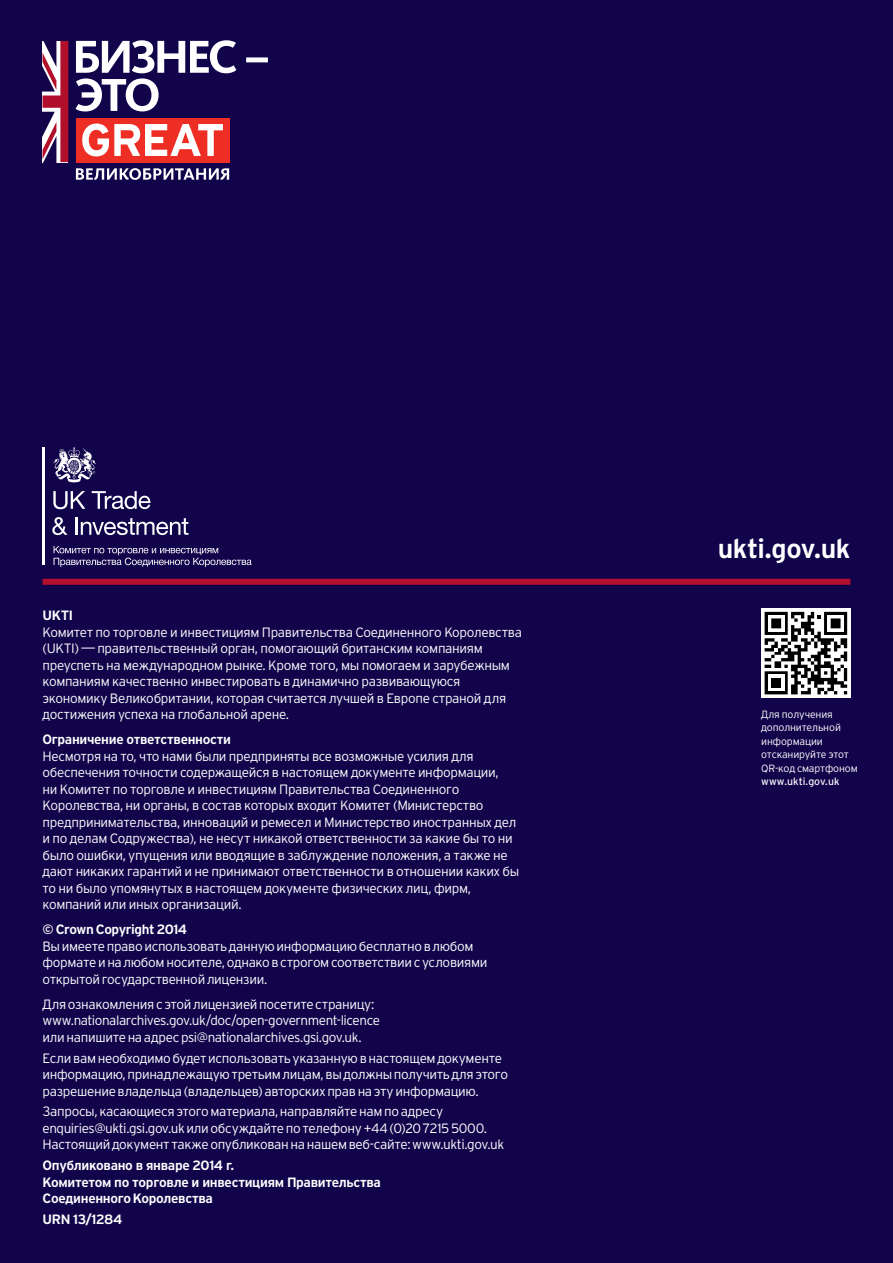
<style>
.page{position:relative;width:893px;height:1263px;background:#12044b}
.page>*{position:absolute;margin:0;border:0;box-sizing:border-box;transform-origin:0 0}
.t1{font:700 27px "Inter Font";letter-spacing:-.015em;color:#fff}
.t2{font:300 13.5px/16.5px "Inter Font";letter-spacing:-.025em;color:#fff}
.t3{font:700 13.5px/16.5px "Inter Font";letter-spacing:-.025em;color:#fff}
.t4{font:300 10.5px/13.5px "Inter Font";letter-spacing:-.01em;color:#fff}
.t5{font:10.5px "Inter Font";letter-spacing:.005em;color:#fff}
</style>
<div class="page">
<div style="left:43px;top:579px;width:807px;height:6px;background:#b10f2b"></div>
<svg style="left:53px;top:491px;width:32px;height:18px"></svg>
<svg style="left:92px;top:491px;width:59px;height:18px"></svg>
<svg style="left:52px;top:517px;width:15px;height:18px"></svg>
<svg style="left:76px;top:517px;width:112px;height:18px"></svg>
<svg style="left:53px;top:447px;width:43px;height:35px"></svg>
<hr style="left:43px;top:447px;width:2px;height:118px;background:#fff">
<svg style="left:54px;top:546px;width:198px;height:21px"></svg>
<svg style="left:761px;top:608px;width:89px;height:90px"></svg>
<svg style="left:765px;top:612px;width:82px;height:82px;background:#7e7e7e"></svg>
<svg style="left:42px;top:40px;width:226px;height:140px"></svg>
<p class="t3" style="left:43px;top:607px;width:32px">UKTI</p>
<p class="t2" style="left:43px;top:624px;width:481px">Комитет по торговле и инвестициям Правительства Соединенного Королевства (UKTI) — правительственный орган, помогающий британским компаниям преуспеть на международном рынке. Кроме того, мы помогаем и зарубежным компаниям качественно инвестировать в динамично развивающуюся экономику Великобритании, которая считается лучшей в Европе страной для достижения успеха на глобальной арене.</p>
<p class="t3" style="left:43px;top:731px;width:190px">Ограничение ответственности</p>
<p class="t2" style="left:43px;top:748px;width:478px">Несмотря на то, что нами были предприняты все возможные усилия для обеспечения точности содержащейся в настоящем документе информации,<br>ни Комитет по торговле и инвестициям Правительства Соединенного Королевства, ни органы, в состав которых входит Комитет (Министерство предпринимательства, инноваций и ремесел и Министерство иностранных дел и по делам Содружества), не несут никакой ответственности за какие бы то ни было ошибки, упущения или вводящие в заблуждение положения, а также не дают никаких гарантий и не принимают ответственности в отношении каких бы то ни было упомянутых в настоящем документе физических лиц, фирм, компаний или иных организаций.</p>
<p class="t3" style="left:43px;top:921px;width:146px">© Crown Copyright 2014</p>
<p class="t2" style="left:43px;top:938px;width:446px">Вы имеете право использовать данную информацию бесплатно в любом формате и на любом носителе, однако в строгом соответствии с условиями открытой государственной лицензии.</p>
<p class="t2" style="left:43px;top:996px;width:339px">Для ознакомления с этой лицензией посетите страницу: www.nationalarchives.gov.uk/doc/open-government-licence или напишите на адрес psi@nationalarchives.gsi.gov.uk.</p>
<p class="t2" style="left:43px;top:1049px;width:467px">Если вам необходимо будет использовать указанную в настоящем документе информацию, принадлежащую третьим лицам, вы должны получить для этого разрешение владельца (владельцев) авторских прав на эту информацию.</p>
<p class="t2" style="left:43px;top:1103px;width:463px">Запросы, касающиеся этого материала, направляйте нам по адресу enquiries@ukti.gsi.gov.uk или обсуждайте по телефону +44 (0)20 7215 5000.<br>Настоящий документ также опубликован на нашем веб-сайте: www.ukti.gov.uk</p>
<p class="t3" style="left:43px;top:1157px;width:340px">Опубликовано в январе 2014 г.<br>Комитетом по торговле и инвестициям Правительства<br>Соединенного Королевства</p>
<p class="t3" style="left:43px;top:1211px;width:81px">URN 13/1284</p>
<h1 class="t1" style="left:718px;top:534px;width:134px">ukti.gov.uk</h1>
<p class="t4" style="left:761px;top:707px;width:98px">Для получения дополнительной информации отсканируйте этот<br>QR-код смартфоном</p>
<p class="t5" style="left:761px;top:775px;width:80px">www.ukti.gov.uk</p>
</div>
